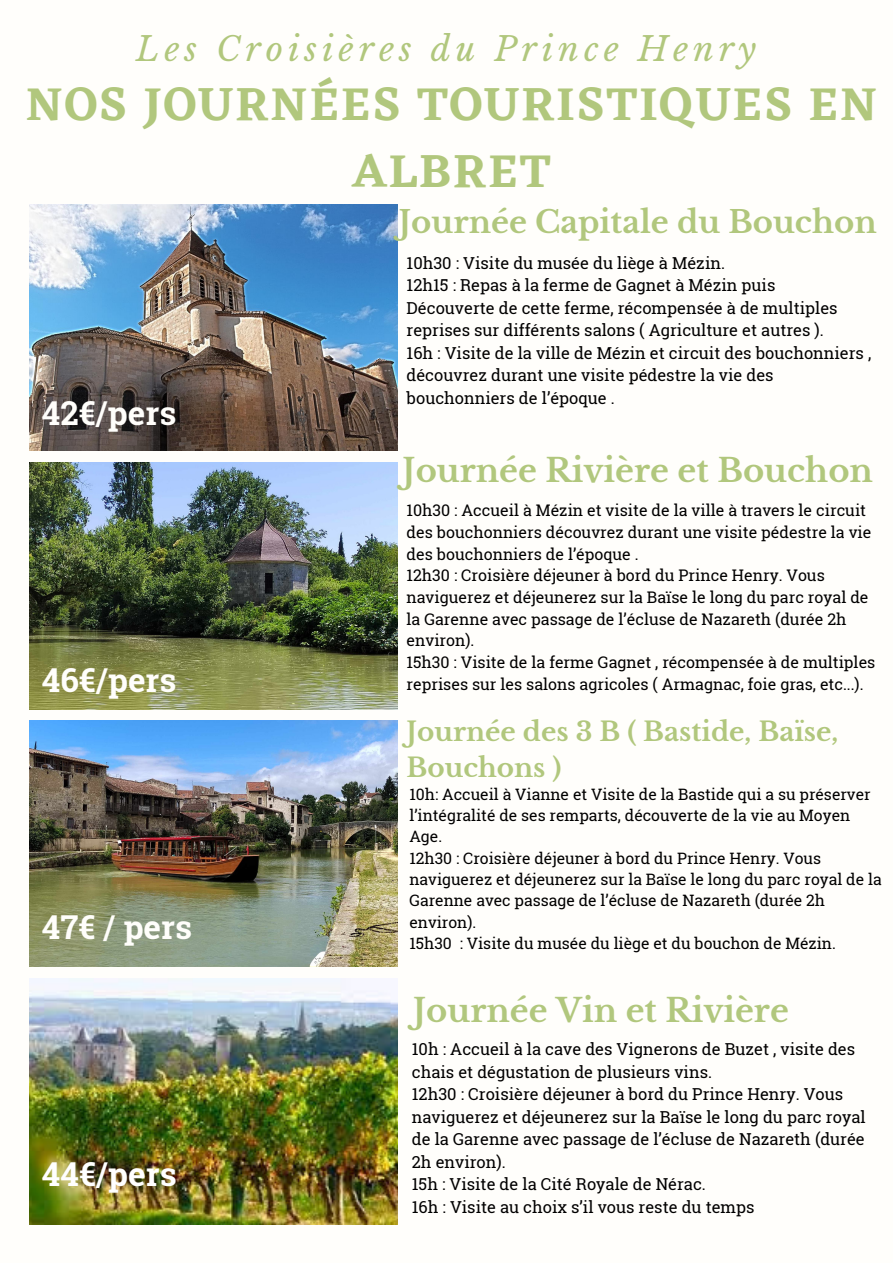
<style>
.page{position:relative;width:893px;height:1264px;background:#fff}
.page>*{position:absolute;margin:0;border:0;box-sizing:border-box;transform-origin:0 0}
.t1{font:600 48px/66.3px "Eczar";letter-spacing:.04em;color:#b1c77d;text-align:center}
.t2{font:italic 33.15px "Libre Baskerville";letter-spacing:.15em;color:#b1c77d}
.t3{font:700 33px "Roboto Slab";color:#fffefb}
.t4{font:700 33px "Roboto Slab";color:#fff}
.t5{font:700 32.25px "Libre Baskerville";color:#b1c77d}
.t6{font:700 30.75px "Libre Baskerville";color:#b1c77d}
.t7{font:700 26.25px/36px "Libre Baskerville";color:#b1c77d}
.t8{font:16.5px/22.5px "Roboto Slab";color:#000}
.t9{font:16.05px/21.8px "Roboto Slab";color:#000}
.t10{font:15.75px/21.3px "Roboto Slab";color:#000}
</style>
<div class="page">
<div style="left:0;top:0;width:892px;height:1262px;background:#fffefb"></div>
<img style="left:30px;top:204px;width:367px;height:247px">
<img style="left:30px;top:462px;width:367px;height:247px">
<img style="left:30px;top:720px;width:367px;height:247px">
<img style="left:30px;top:978px;width:367px;height:246px">
<p class="t2" style="left:136px;top:29px;width:621px">Les Croisières du Prince Henry</p>
<p class="t1" style="left:26px;top:71px;width:853px">NOS JOURNÉES TOURISTIQUES EN<br>ALBRET</p>
<p class="t3" style="left:42px;top:390px;width:136px">42€/pers</p>
<p class="t3" style="left:42px;top:657px;width:136px">46€/pers</p>
<p class="t3" style="left:42px;top:904px;width:152px">47€ / pers</p>
<p class="t4" style="left:42px;top:1151px;width:136px">44€/pers</p>
<p class="t6" style="left:399px;top:203px;width:479px">Journée Capitale du Bouchon</p>
<p class="t8" style="left:406px;top:251px;width:320px">10h30 : Visite du musée du liège à Mézin.</p>
<p class="t8" style="left:406px;top:273px;width:370px">12h15 : Repas à la ferme de Gagnet à Mézin puis</p>
<p class="t8" style="left:406px;top:296px;width:432px">Découverte de cette ferme, récompensée à de multiples reprises sur différents salons ( Agriculture et autres ).</p>
<p class="t8" style="left:406px;top:341px;width:466px">16h : Visite de la ville de Mézin et circuit des bouchonniers , découvrez durant une visite pédestre la vie des bouchonniers de l’époque .</p>
<p class="t5" style="left:402px;top:451px;width:472px">Journée Rivière et Bouchon</p>
<p class="t9" style="left:406px;top:499px;width:466px">10h30 : Accueil à Mézin et visite de la ville à travers le circuit des bouchonniers découvrez durant une visite pédestre la vie des bouchonniers de l’époque .</p>
<p class="t9" style="left:406px;top:564px;width:463px">12h30 : Croisière déjeuner à bord du Prince Henry. Vous naviguerez et déjeunerez sur la Baïse le long du parc royal de la Garenne avec passage de l’écluse de Nazareth (durée 2h environ).</p>
<p class="t9" style="left:406px;top:651px;width:470px">15h30 : Visite de la ferme Gagnet , récompensée à de multiples reprises sur les salons agricoles ( Armagnac, foie gras, etc...).</p>
<p class="t7" style="left:406px;top:713px;width:433px">Journée des 3 B ( Bastide, Baïse,<br>Bouchons )</p>
<p class="t10" style="left:409px;top:782px;width:462px">10h: Accueil à Vianne et Visite de la Bastide qui a su préserver l’intégralité de ses remparts, découverte de la vie au Moyen<br>Age.</p>
<p class="t10" style="left:409px;top:847px;width:473px">12h30 : Croisière déjeuner à bord du Prince Henry. Vous naviguerez et déjeunerez sur la Baïse le long du parc royal de la Garenne avec passage de l’écluse de Nazareth (durée 2h environ).</p>
<p class="t10" style="left:409px;top:932px;width:428px">15h30 : Visite du musée du liège et du bouchon de Mézin.</p>
<p class="t5" style="left:413px;top:990px;width:377px">Journée Vin et Rivière</p>
<p class="t8" style="left:412px;top:1037px;width:445px">10h : Accueil à la cave des Vignerons de Buzet , visite des chais et dégustation de plusieurs vins.</p>
<p class="t8" style="left:412px;top:1082px;width:455px">12h30 : Croisière déjeuner à bord du Prince Henry. Vous naviguerez et déjeunerez sur la Baïse le long du parc royal de la Garenne avec passage de l’écluse de Nazareth (durée 2h environ).</p>
<p class="t8" style="left:412px;top:1172px;width:295px">15h : Visite de la Cité Royale de Nérac.</p>
<p class="t8" style="left:412px;top:1194px;width:344px">16h : Visite au choix s’il vous reste du temps</p>
</div>
